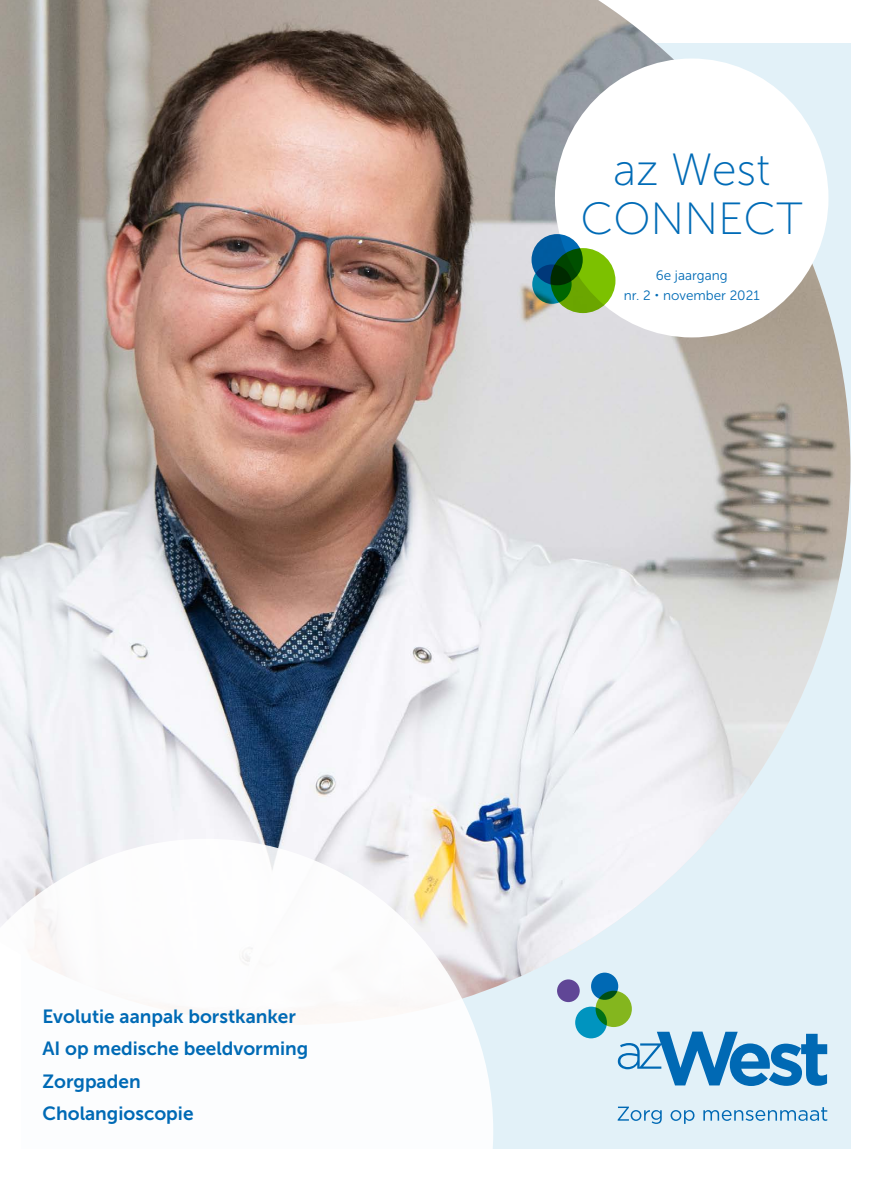
<style>
.page{position:relative;width:893px;height:1191px;background:#fff}
.page>*{position:absolute;margin:0;border:0;box-sizing:border-box;transform-origin:0 0}
.titel{font:45px "Museo Sans 100";color:#006bb6}
.body{font:19.05px "Museo Sans 700";color:#006ab5}
.body-2{font:13.5px "Museo Sans 300";color:#006bb6}
</style>
<div class="page">
<div style="left:21px;top:43px;width:829px;height:1105px;background:#e2f1f8"></div>
<img style="left:0;top:0;width:850px;height:1020px">
<svg style="left:0;top:839px;width:493px;height:309px;background:#f9f8f9"></svg>
<div style="left:591px;top:972px;width:27px;height:27px;background:#0069b4;border-radius:50%"></div>
<svg style="left:596px;top:990px;width:36px;height:37px"></svg>
<svg style="left:575px;top:1006px;width:32px;height:32px"></svg>
<div style="left:557px;top:979px;width:23px;height:23px;background:#604696;border-radius:50%"></div>
<svg style="left:618px;top:1031px;width:209px;height:55px"></svg>
<svg style="left:618px;top:1106px;width:44px;height:18px"></svg>
<svg style="left:670px;top:1110px;width:24px;height:13px"></svg>
<svg style="left:703px;top:1107px;width:124px;height:13px"></svg>
<div style="left:555px;top:58px;width:273px;height:279px;background:#fff;border-radius:50%"></div>
<svg style="left:531px;top:234px;width:52px;height:51px"></svg>
<svg style="left:532px;top:264px;width:40px;height:40px"></svg>
<svg style="left:550px;top:248px;width:65px;height:65px;background:#4e9102"></svg>
<p class="titel" style="left:613px;top:145px;width:159px">az West</p>
<p class="titel" style="left:581px;top:194px;width:224px">CONNECT</p>
<p class="body-2" style="left:656px;top:268px;width:73px">6e jaargang</p>
<p class="body-2" style="left:624px;top:288px;width:137px">nr. 2 november 2021</p>
<p class="body" style="left:43px;top:1005px;width:255px">Evolutie aanpak borstkanker</p>
<p class="body" style="left:43px;top:1038px;width:267px">AI op medische beeldvorming</p>
<p class="body" style="left:43px;top:1070px;width:100px">Zorgpaden</p>
<p class="body" style="left:43px;top:1103px;width:153px">Cholangioscopie</p>
</div>
